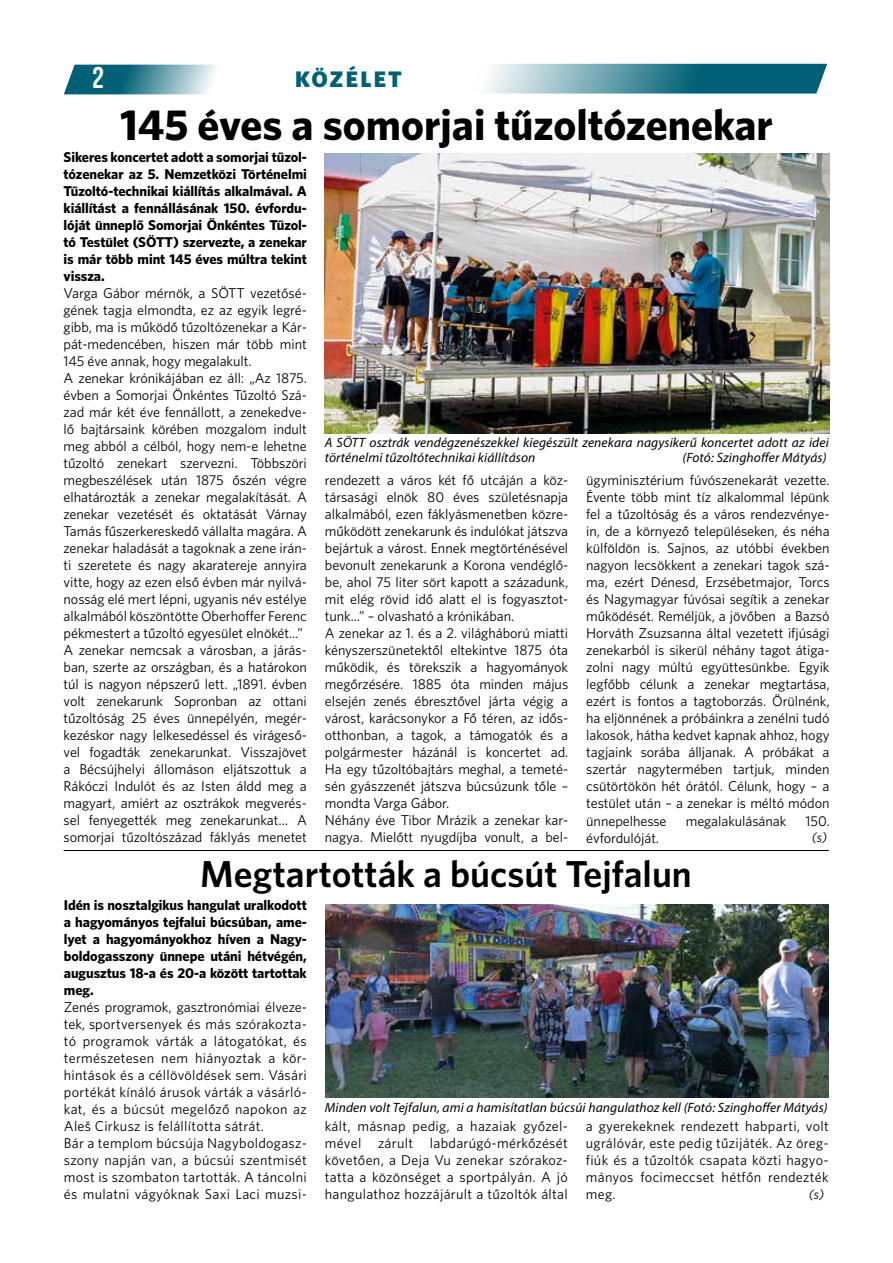
<style>
.page{position:relative;width:893px;height:1263px;background:#fff}
.page>*{position:absolute;margin:0;border:0;box-sizing:border-box;transform-origin:0 0}
.t1{font:43.5px "Whitney CE Bold";color:#000}
.t2{font:37.5px "Whitney CE Semibold";color:#000}
.t3{font:30px "Bebas Neue";color:#fff}
.t4{font:22.5px "Whitney CE Black";letter-spacing:.1em;color:#006176}
.t5{font:14.25px/17px "Whitney C Ebook";letter-spacing:-.005em;color:#000;text-align:justify}
.t6{font:14.25px/17px "Whitney CE Bold";letter-spacing:-.005em;color:#000;text-align:justify}
.t7{font:14.25px/17px "Whitney C Ebook";letter-spacing:.02em;color:#000}
.t8{font:italic 13.5px/15px "Myriad Pro";letter-spacing:.01em;color:#000}
.t9{font:italic 13.5px "Whitney C Ebook";color:#000}
</style>
<div class="page">
<svg style="left:64px;top:65px;width:153px;height:29px;background:#5797a4"></svg>
<svg style="left:486px;top:64px;width:341px;height:30px;background:#5394a2"></svg>
<img style="left:325px;top:153px;width:504px;height:281px">
<img style="left:325px;top:905px;width:504px;height:192px">
<hr style="left:64px;top:850px;width:765px;height:1px;background:#000">
<h3 class="t3" style="left:92px;top:61px;width:13px">2</h3>
<h3 class="t4" style="left:295px;top:65px;width:109px">KÖZÉLET</h3>
<h1 class="t1" style="left:120px;top:99px;width:654px">145 éves a somorjai tűzoltózenekar</h1>
<p class="t6" style="left:64px;top:148px;width:245px">Sikeres koncertet adott a somorjai tűzol&shy;tózenekar az 5. Nemzetközi Történelmi Tűzoltó-technikai kiállítás alkalmával. A kiállítást a fennállásának 150. évfordu&shy;lóját ünneplő Somorjai Önkéntes Tűzol&shy;tó Testület (SÖTT) szervezte, a zenekar is már több mint 145 éves múltra tekint vissza.</p>
<p class="t5" style="left:64px;top:284px;width:245px;text-align:left">Varga Gábor mérnök, a SÖTT vezetősé&shy;gének tagja elmondta, ez az egyik legré&shy;gibb, ma is működő tűzoltózenekar a Kár&shy;pát-medencében, hiszen már több mint 145 éve annak, hogy megalakult.<br>A zenekar krónikájában ez áll: „Az 1875. évben a Somorjai Önkéntes Tűzoltó Szá&shy;zad már két éve fennállott, a zenekedve&shy;lő bajtársaink körében mozgalom indult meg abból a célból, hogy nem-e lehetne tűzoltó zenekart szervezni. Többszöri megbeszélések után 1875 őszén végre elhatározták a zenekar megalakítását. A zenekar vezetését és oktatását Várnay Tamás fűszerkereskedő vállalta magára. A zenekar haladását a tagoknak a zene irán&shy;ti szeretete és nagy akaratereje annyira vitte, hogy az ezen első évben már nyilvá&shy;nosság elé mert lépni, ugyanis név estélye alkalmából köszöntötte Oberhoffer Ferenc pékmestert a tűzoltó egyesület elnökét...” A zenekar nemcsak a városban, a járás&shy;ban, szerte az országban, és a határokon túl is nagyon népszerű lett. „1891. évben volt zenekarunk Sopronban az ottani tűzoltóság 25 éves ünnepélyén, megér&shy;kezéskor nagy lelkesedéssel és virágeső&shy;vel fogadták zenekarunkat. Visszajövet a Bécsújhelyi állomáson eljátszottuk a Rákóczi Indulót és az Isten áldd meg a magyart, amiért az osztrákok megverés&shy;sel fenyegették meg zenekarunkat… A somorjai tűzoltószázad fáklyás menetet</p>
<p class="t8" style="left:325px;top:435px;width:506px">A SÖTT osztrák vendégzenészekkel kiegészült zenekara nagysikerű koncertet adott az idei történelmi tűzoltótechnikai kiállításon</p>
<p class="t8" style="left:682px;top:450px;width:146px">(Fotó: Szinghoffer Mátyás)</p>
<p class="t5" style="left:325px;top:471px;width:245px;text-align:left">rendezett a város két fő utcáján a köz&shy;társasági elnök 80 éves születésnapja alkalmából, ezen fáklyásmenetben közre&shy;működött zenekarunk és indulókat játszva bejártuk a várost. Ennek megtörténésével bevonult zenekarunk a Korona vendéglő&shy;be, ahol 75 liter sört kapott a századunk, mit elég rövid idő alatt el is fogyasztot&shy;tunk...” – olvasható a krónikában.<br>A zenekar az 1. és a 2. világháború miatti kényszerszünetektől eltekintve 1875 óta működik, és törekszik a hagyományok megőrzésére. 1885 óta minden május elsején zenés ébresztővel járta végig a várost, karácsonykor a Fő téren, az idős&shy;otthonban, a tagok, a támogatók és a polgármester házánál is koncertet ad.<br>Ha egy tűzoltóbajtárs meghal, a temeté&shy;sén gyászzenét játszva búcsúzunk tőle – mondta Varga Gábor.<br>Néhány éve Tibor Mrázik a zenekar kar&shy;nagya. Mielőtt nyugdíjba vonult, a bel-</p>
<p class="t5" style="left:586px;top:472px;width:245px">ügyminisztérium fúvószenekarát vezette.<br>Évente több mint tíz alkalommal lépünk fel a tűzoltóság és a város rendezvénye&shy;in, de a környező településeken, és néha külföldön is. Sajnos, az utóbbi években nagyon lecsökkent a zenekari tagok szá&shy;ma, ezért Dénesd, Erzsébetmajor, Torcs és Nagymagyar fúvósai segítik a zenekar működését. Reméljük, a jövőben a Bazsó Horváth Zsuzsanna által vezetett ifjúsági zenekarból is sikerül néhány tagot átiga&shy;zolni nagy múltú együttesünkbe. Egyik legfőbb célunk a zenekar megtartása, ezért is fontos a tagtoborzás. Örülnénk, ha eljönnének a próbáinkra a zenélni tudó lakosok, hátha kedvet kapnak ahhoz, hogy tagjaink sorába álljanak. A próbákat a szertár nagytermében tartjuk, minden csütörtökön hét órától. Célunk, hogy – a testület után – a zenekar is méltó módon ünnepelhesse</p>
<p class="t5" style="left:686px;top:812px;width:102px">megalakulásának</p>
<p class="t5" style="left:805px;top:812px;width:26px">150.</p>
<p class="t5" style="left:586px;top:829px;width:74px">évfordulóját.</p>
<p class="t9" style="left:812px;top:830px;width:17px">(s)</p>
<h2 class="t2" style="left:200px;top:852px;width:493px">Megtartották a búcsút Tejfalun</h2>
<p class="t6" style="left:64px;top:896px;width:244px">Idén is nosztalgikus hangulat uralkodott a hagyományos tejfalui búcsúban, ame&shy;lyet a hagyományokhoz híven a Nagy&shy;boldogasszony ünnepe utáni hétvégén, augusztus 18-a és 20-a között tartottak meg.</p>
<p class="t7" style="left:64px;top:998px;width:244px">Zenés programok, gasztronómiai élveze&shy;tek, sportversenyek és más szórakozta&shy;tó programok várták a látogatókat, és természetesen nem hiányoztak a kör&shy;hintások és a céllövöldések sem. Vásári portékát kínáló árusok várták a vásárló&shy;kat, és a búcsút megelőző napokon az Aleš Cirkusz is felállította sátrát.<br>Bár a templom búcsúja Nagyboldogas - szony napján van, a búcsúi szentmisét most is szombaton tartották. A táncolni és mulatni vágyóknak Saxi Laci muzsi-</p>
<p class="t8" style="left:325px;top:1099px;width:505px">Minden volt Tejfalun, ami a hamisítatlan búcsúi hangulathoz kell (Fotó: Szinghoffer Mátyás)</p>
<p class="t5" style="left:325px;top:1118px;width:244px">kált, másnap pedig, a hazaiak győzel&shy;mével zárult labdarúgó-mérkőzését követően, a Deja Vu zenekar szórakoz&shy;tatta a közönséget a sportpályán. A jó hangulathoz hozzájárult a tűzoltók által</p>
<p class="t5" style="left:586px;top:1118px;width:244px">a gyerekeknek rendezett habparti, volt ugrálóvár, este pedig tűzijáték. Az öreg&shy;fiúk és a tűzoltók csapata közti hagyo&shy;mányos focimeccset hétfőn rendezték meg.</p>
<p class="t9" style="left:809px;top:1187px;width:17px">(s)</p>
</div>
